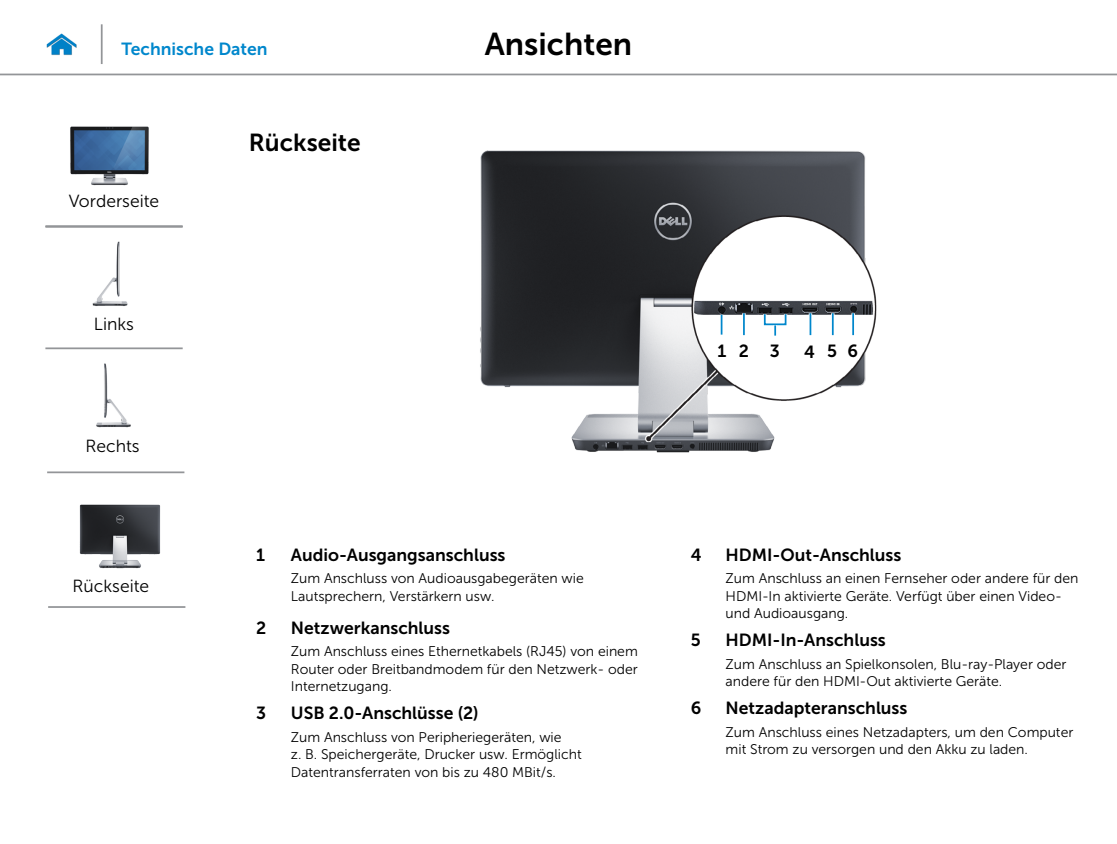
<style>
.page{position:relative;width:1117px;height:844px;background:#fff}
.page>*{position:absolute;margin:0;border:0;box-sizing:border-box;transform-origin:0 0}
.t1{font:31.5px "Museo Sans For Dell 700";color:#000}
.t2{font:24.5px "Museo Sans For Dell 700";color:#000}
.t3{font:17.5px "Museo Sans For Dell 700";color:#000}
.t4{font:17.5px "Museo Sans For Dell 300";color:#000}
.t5{font:17.5px "Museo Sans For Dell 700";color:#0087cc}
.t6{font:14px/17.5px "Museo Sans For Dell 300";color:#000}
</style>
<div class="page">
<hr style="left:0;top:74px;width:1116px;height:1px;background:#939598">
<img style="left:46px;top:33px;width:31px;height:23px">
<img style="left:480px;top:150px;width:397px;height:303px">
<hr style="left:742px;top:313px;width:3px;height:22px;background:#fff">
<hr style="left:742px;top:313px;width:2px;height:22px;background:#0087cc">
<svg style="left:719px;top:315px;width:4px;height:19px"></svg>
<svg style="left:720px;top:315px;width:2px;height:19px"></svg>
<svg style="left:808px;top:313px;width:4px;height:22px"></svg>
<hr style="left:809px;top:313px;width:2px;height:22px;background:#0087cc">
<svg style="left:830px;top:313px;width:4px;height:22px"></svg>
<hr style="left:831px;top:313px;width:2px;height:22px;background:#0087cc">
<hr style="left:851px;top:313px;width:3px;height:22px;background:#fff">
<svg style="left:852px;top:313px;width:1px;height:22px"></svg>
<div style="left:762px;top:312px;width:25px;height:14px;border:4px solid #fff"></div>
<div style="left:763px;top:313px;width:23px;height:12px;border:2px solid #0087cc"></div>
<svg style="left:773px;top:325px;width:3px;height:10px"></svg>
<hr style="left:101px;top:24px;width:2px;height:40px;background:#939598">
<img style="left:70px;top:126px;width:79px;height:60px">
<img style="left:92px;top:241px;width:36px;height:65px">
<img style="left:96px;top:363px;width:35px;height:65px">
<img style="left:79px;top:504px;width:82px;height:65px">
<hr style="left:45px;top:225px;width:138px;height:2px;background:#939598">
<hr style="left:45px;top:226px;width:138px;height:2px;background:#939598">
<hr style="left:47px;top:471px;width:137px;height:2px;background:#939598">
<hr style="left:48px;top:606px;width:137px;height:1px;background:#939598">
<hr style="left:45px;top:347px;width:138px;height:2px;background:#939598">
<p class="t5" style="left:122px;top:39px;width:147px">Technische Daten</p>
<h1 class="t1" style="left:485px;top:26px;width:149px">Ansichten</h1>
<p class="t4" style="left:69px;top:191px;width:92px">Vorderseite</p>
<p class="t4" style="left:94px;top:314px;width:41px">Links</p>
<p class="t4" style="left:85px;top:436px;width:56px">Rechts</p>
<p class="t4" style="left:73px;top:576px;width:78px">Rückseite</p>
<h2 class="t2" style="left:249px;top:128px;width:113px">Rückseite</h2>
<p class="t3" style="left:256px;top:544px;width:10px">1</p>
<p class="t3" style="left:291px;top:544px;width:216px">Audio-Ausgangsanschluss</p>
<p class="t6" style="left:291px;top:569px;width:294px">Zum Anschluss von Audioausgabegeräten wie<br>Lautsprechern, Verstärkern usw.</p>
<p class="t3" style="left:256px;top:617px;width:12px">2</p>
<p class="t3" style="left:291px;top:617px;width:161px">Netzwerkanschluss</p>
<p class="t6" style="left:291px;top:642px;width:348px;text-align:justify">Zum Anschluss eines Ethernetkabels (RJ45) von einem Router oder Breitbandmodem für den Netzwerk- oder Internetzugang.</p>
<p class="t3" style="left:256px;top:703px;width:12px">3</p>
<p class="t3" style="left:291px;top:703px;width:189px">USB 2.0-Anschlüsse (2)</p>
<p class="t6" style="left:291px;top:728px;width:292px">Zum Anschluss von Peripheriegeräten, wie<br>z. B. Speichergeräte, Drucker usw. Ermöglicht<br>Datentransferraten von bis zu 480 MBit/s.</p>
<p class="t3" style="left:717px;top:341px;width:64px">12 3</p>
<p class="t3" style="left:804px;top:341px;width:55px">456</p>
<p class="t3" style="left:690px;top:544px;width:12px">4</p>
<p class="t3" style="left:725px;top:544px;width:177px">HDMI-Out-Anschluss</p>
<p class="t6" style="left:725px;top:569px;width:354px">Zum Anschluss an einen Fernseher oder andere für den<br>HDMI-In aktivierte Geräte. Verfügt über einen Video&shy;und Audioausgang.</p>
<p class="t3" style="left:690px;top:630px;width:11px">5</p>
<p class="t3" style="left:725px;top:630px;width:162px">HDMI-In-Anschluss</p>
<p class="t6" style="left:725px;top:655px;width:342px">Zum Anschluss an Spielkonsolen, Blu-ray-Player oder andere für den HDMI-Out aktivierte Geräte.</p>
<p class="t3" style="left:690px;top:698px;width:12px">6</p>
<p class="t3" style="left:725px;top:698px;width:183px">Netzadapteranschluss</p>
<p class="t6" style="left:725px;top:723px;width:349px">Zum Anschluss eines Netzadapters, um den Computer mit Strom zu versorgen und den Akku zu laden.</p>
</div>
